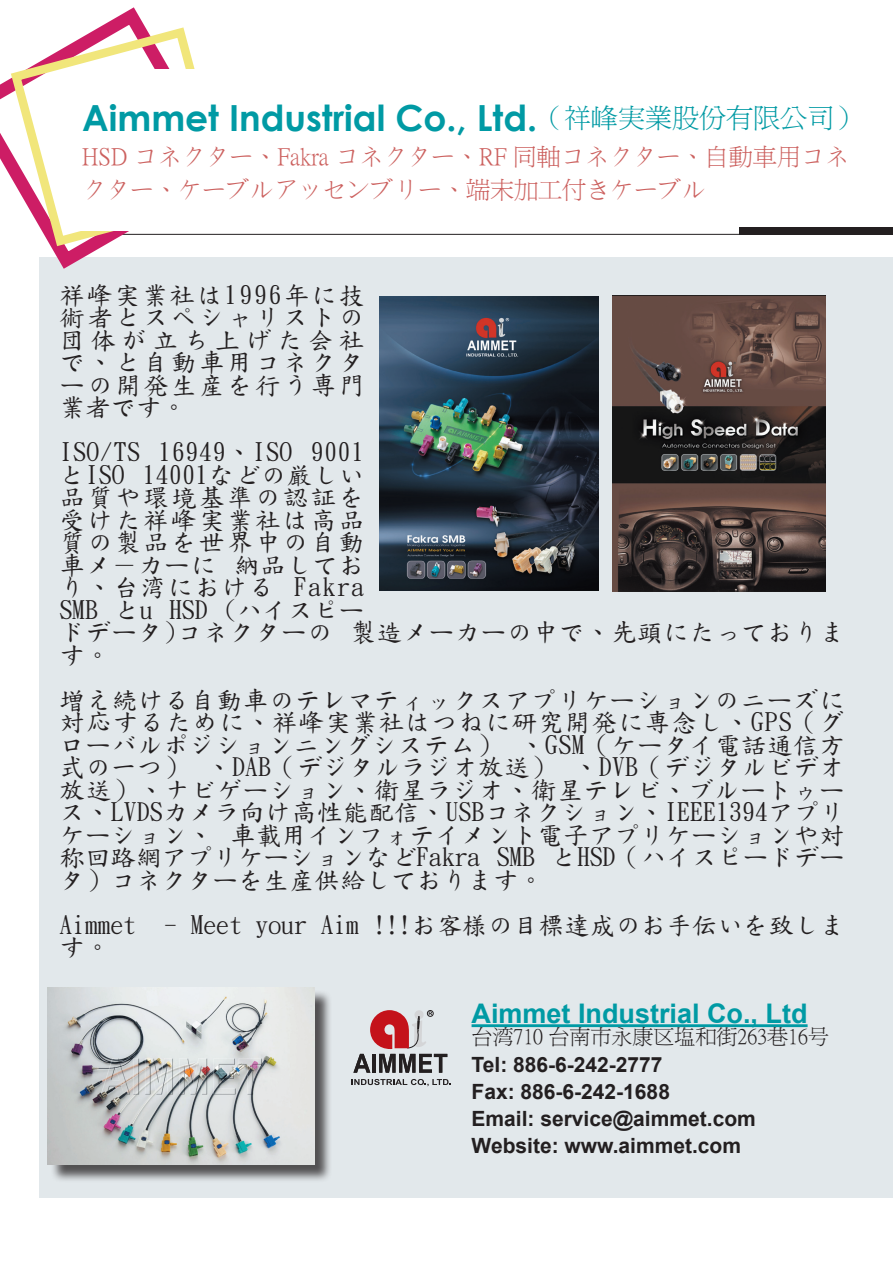
<style>
.page{position:relative;width:893px;height:1263px;background:#fff}
.page>*{position:absolute;margin:0;border:0;box-sizing:border-box;transform-origin:0 0}
.t1{font:700 36px "Century Gothic";color:#009aa4}
.t2{font:700 27px "Arial";color:#009aa4}
.t3{font:25.5px/22.5px "DF Kai Shu SB Estd BF";letter-spacing:.02em;color:#231f20;text-align:justify}
.t4{font:25.5px/22.5px "DF Kai Shu SB Estd BF";color:#231f20}
.t5{font:24px/33px "P Ming Li U";color:#cc615f}
.t6{font:700 21px/27px "Arial";color:#231f20}
.t7{font:21px "P Ming Li U";color:#231f20}
.s1{font-family:"P Ming Li U";font-weight:400;font-size:27px}
</style>
<div class="page">
<hr style="left:117px;top:234px;width:776px;height:1px;background:#231f20">
<div style="left:40px;top:258px;width:853px;height:940px;background:#e2e8eb"></div>
<hr style="left:472px;top:1024px;width:336px;height:3px;background:#009aa4">
<div style="left:50px;top:990px;width:426px;height:242px;background:#231f20;opacity:.75"></div>
<img style="left:48px;top:988px;width:266px;height:176px">
<img style="left:380px;top:296px;width:218px;height:295px">
<img style="left:612px;top:296px;width:214px;height:295px">
<svg style="left:0;top:7px;width:238px;height:270px"></svg>
<svg style="left:6px;top:22px;width:229px;height:229px"></svg>
<div style="left:74px;top:70px;width:764px;height:161px;background:#fff"></div>
<div style="left:740px;top:227px;width:153px;height:7px;background:#231f20"></div>
<svg style="left:352px;top:1079px;width:99px;height:7px"></svg>
<svg style="left:353px;top:1010px;width:94px;height:63px"></svg>
<h1 class="t1" style="left:82px;top:90px;width:780px">Aimmet Industrial Co., Ltd.<span class="s1">（祥峰実業股份有限公司）</span></h1>
<p class="t5" style="left:82px;top:140px;width:768px">HSD コネクター、Fakra コネクター、RF 同軸コネクター、自動車用コネクター、ケーブルアッセンブリー、端末加工付きケーブル</p>
<p class="t3" style="left:60px;top:284px;width:306px">祥峰実業社は1996年に技術者とスペシャリストの団体が立ち上げた会社で、と自動車用コネクターの開発生産を行う専門業者です。</p>
<p class="t3" style="left:60px;top:441px;width:787px;text-align:left">ISO/TS 16949、ISO 9001<br>とISO 14001などの厳しい<br>品質や環境基準の認証を<br>受けた祥峰実業社は高品<br>質の製品を世界中の自動<br>車メ－カーに 納品してお<br>り、台湾における Fakra<br>SMB とu HSD (ハイスピー<br>ドデータ)コネクターの 製造メーカーの中で、先頭にたっております。</p>
<p class="t3" style="left:60px;top:689px;width:787px">増え続ける自動車のテレマティックスアプリケーションのニーズに対応するために、祥峰実業社はつねに研究開発に専念し、GPS（グローバルポジションニングシステム） 、GSM（ケータイ電話通信方式の一つ） 、DAB（デジタルラジオ放送） 、DVB（デジタルビデオ放送）、ナビゲーション、衛星ラジオ、衛星テレビ、ブルートゥース、LVDSカメラ向け高性能配信、USBコネクション、IEEE1394アプリケーション、 車載用インフォテイメント電子アプリケーションや対称回路網アプリケーションなどFakra SMB とHSD（ハイスピードデータ）コネクターを生産供給しております。</p>
<p class="t4" style="left:60px;top:914px;width:787px">Aimmet - Meet your Aim !!!お客様の目標達成のお手伝いを致します。</p>
<p class="t2" style="left:472px;top:995px;width:338px">Aimmet Industrial Co., Ltd</p>
<p class="t7" style="left:472px;top:1027px;width:359px">台湾710 台南市永康区塩和街263巷16号</p>
<p class="t6" style="left:472px;top:1051px;width:286px">Tel: 886-6-242-2777<br>Fax: 886-6-242-1688<br>Email: service@aimmet.com<br>Website: www.aimmet.com</p>
</div>
